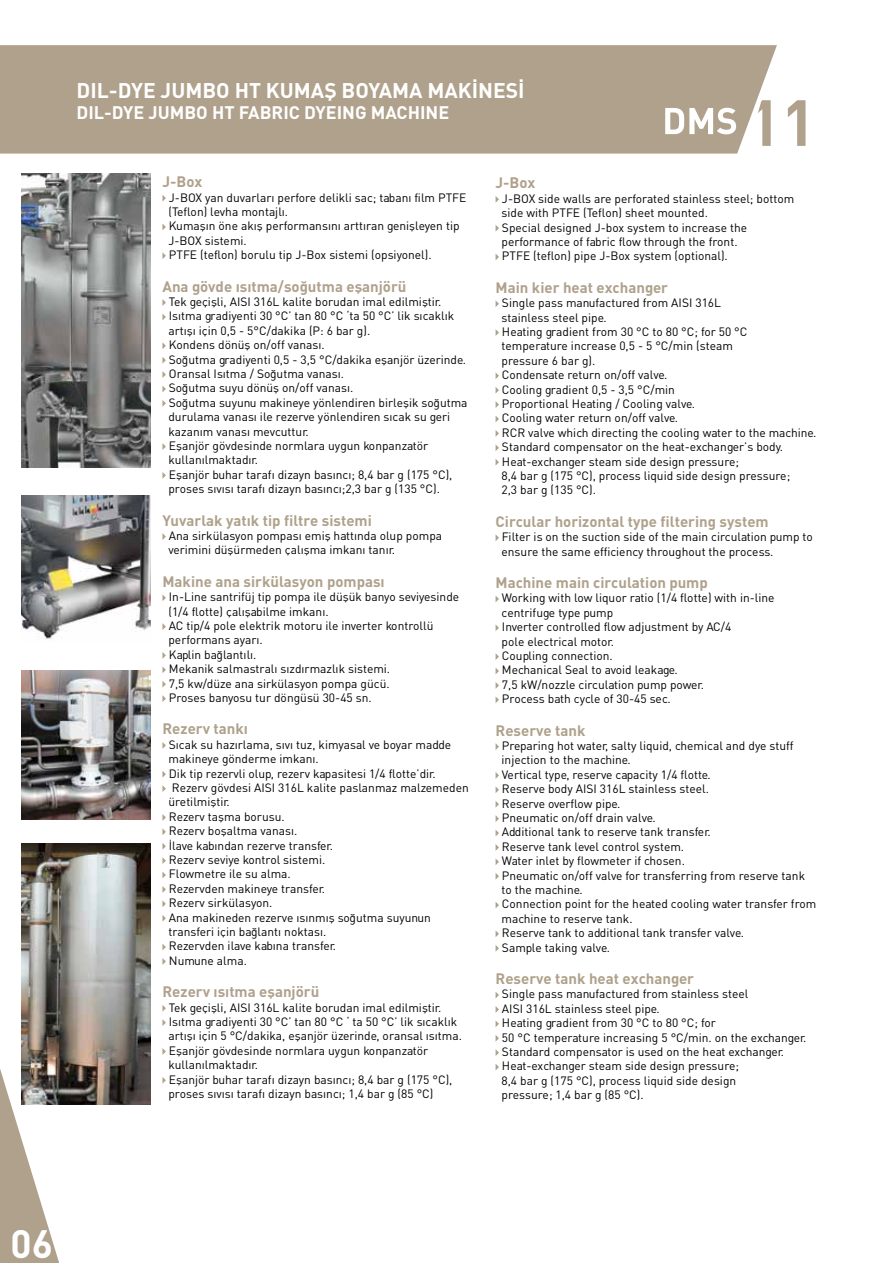
<style>
.page{position:relative;width:893px;height:1263px;background:#fff}
.page>*{position:absolute;margin:0;border:0;box-sizing:border-box;transform-origin:0 0}
.t1{font:64.2px "DINT Bold Tr";color:#afa18b}
.t2{font:39px "DINT Bold Tr";color:#fff}
.t3{font:21px "DINT Bold Tr";color:#fff}
.t4{font:18px "DINT Bold Tr";color:#fff}
.t5{font:15px "DINT Bold Tr";color:#afa18b}
.t6{font:12px/14.4px "DIN Tr";color:#000}
</style>
<div class="page">
<img style="left:21px;top:844px;width:129px;height:260px">
<img style="left:21px;top:671px;width:129px;height:149px">
<div style="left:0;top:45px;width:777px;height:109px;background:#afa18b"></div>
<svg style="left:0;top:1068px;width:59px;height:195px"></svg>
<svg style="left:665px;top:108px;width:71px;height:26px"></svg>
<svg style="left:496px;top:196px;width:3px;height:6px"></svg>
<svg style="left:496px;top:225px;width:3px;height:6px"></svg>
<svg style="left:496px;top:254px;width:3px;height:6px"></svg>
<svg style="left:496px;top:301px;width:3px;height:6px"></svg>
<svg style="left:496px;top:329px;width:3px;height:7px"></svg>
<svg style="left:496px;top:373px;width:3px;height:6px"></svg>
<svg style="left:496px;top:387px;width:3px;height:6px"></svg>
<svg style="left:496px;top:401px;width:3px;height:7px"></svg>
<svg style="left:496px;top:416px;width:3px;height:6px"></svg>
<svg style="left:496px;top:430px;width:3px;height:6px"></svg>
<svg style="left:496px;top:445px;width:3px;height:6px"></svg>
<svg style="left:496px;top:459px;width:3px;height:6px"></svg>
<svg style="left:496px;top:535px;width:3px;height:6px"></svg>
<svg style="left:496px;top:596px;width:3px;height:6px"></svg>
<svg style="left:496px;top:625px;width:3px;height:6px"></svg>
<svg style="left:496px;top:654px;width:3px;height:6px"></svg>
<svg style="left:496px;top:668px;width:3px;height:6px"></svg>
<svg style="left:496px;top:682px;width:3px;height:7px"></svg>
<svg style="left:496px;top:697px;width:3px;height:6px"></svg>
<svg style="left:496px;top:744px;width:3px;height:6px"></svg>
<svg style="left:496px;top:772px;width:3px;height:7px"></svg>
<svg style="left:496px;top:787px;width:3px;height:6px"></svg>
<svg style="left:496px;top:801px;width:3px;height:6px"></svg>
<svg style="left:496px;top:816px;width:3px;height:6px"></svg>
<svg style="left:496px;top:830px;width:3px;height:6px"></svg>
<svg style="left:496px;top:844px;width:3px;height:7px"></svg>
<svg style="left:496px;top:859px;width:3px;height:6px"></svg>
<svg style="left:496px;top:873px;width:3px;height:6px"></svg>
<svg style="left:496px;top:902px;width:3px;height:6px"></svg>
<svg style="left:496px;top:931px;width:3px;height:6px"></svg>
<svg style="left:496px;top:945px;width:3px;height:6px"></svg>
<svg style="left:496px;top:992px;width:3px;height:6px"></svg>
<svg style="left:496px;top:1006px;width:3px;height:7px"></svg>
<svg style="left:496px;top:1021px;width:3px;height:6px"></svg>
<svg style="left:496px;top:1035px;width:3px;height:6px"></svg>
<svg style="left:496px;top:1050px;width:3px;height:6px"></svg>
<svg style="left:496px;top:1064px;width:3px;height:6px"></svg>
<img style="left:21px;top:173px;width:129px;height:295px">
<img style="left:21px;top:495px;width:129px;height:144px">
<svg style="left:162px;top:195px;width:4px;height:7px"></svg>
<svg style="left:162px;top:224px;width:4px;height:6px"></svg>
<svg style="left:162px;top:252px;width:4px;height:7px"></svg>
<svg style="left:162px;top:299px;width:4px;height:7px"></svg>
<svg style="left:162px;top:314px;width:4px;height:6px"></svg>
<svg style="left:162px;top:342px;width:4px;height:7px"></svg>
<svg style="left:162px;top:357px;width:4px;height:7px"></svg>
<svg style="left:162px;top:371px;width:4px;height:7px"></svg>
<svg style="left:162px;top:386px;width:4px;height:6px"></svg>
<svg style="left:162px;top:400px;width:4px;height:7px"></svg>
<svg style="left:162px;top:443px;width:4px;height:7px"></svg>
<svg style="left:162px;top:472px;width:4px;height:7px"></svg>
<svg style="left:162px;top:533px;width:4px;height:7px"></svg>
<svg style="left:162px;top:594px;width:4px;height:7px"></svg>
<svg style="left:162px;top:623px;width:4px;height:7px"></svg>
<svg style="left:162px;top:652px;width:4px;height:7px"></svg>
<svg style="left:162px;top:666px;width:4px;height:7px"></svg>
<svg style="left:162px;top:681px;width:4px;height:7px"></svg>
<svg style="left:162px;top:695px;width:4px;height:7px"></svg>
<svg style="left:162px;top:742px;width:4px;height:7px"></svg>
<svg style="left:162px;top:771px;width:4px;height:7px"></svg>
<svg style="left:162px;top:785px;width:4px;height:7px"></svg>
<svg style="left:162px;top:814px;width:4px;height:7px"></svg>
<svg style="left:162px;top:828px;width:4px;height:7px"></svg>
<svg style="left:162px;top:843px;width:4px;height:7px"></svg>
<svg style="left:162px;top:857px;width:4px;height:7px"></svg>
<svg style="left:162px;top:872px;width:4px;height:6px"></svg>
<svg style="left:162px;top:886px;width:4px;height:7px"></svg>
<svg style="left:162px;top:900px;width:4px;height:7px"></svg>
<svg style="left:162px;top:915px;width:4px;height:7px"></svg>
<svg style="left:162px;top:944px;width:4px;height:6px"></svg>
<svg style="left:162px;top:958px;width:4px;height:7px"></svg>
<svg style="left:162px;top:1005px;width:4px;height:7px"></svg>
<svg style="left:162px;top:1019px;width:4px;height:7px"></svg>
<svg style="left:162px;top:1048px;width:4px;height:7px"></svg>
<svg style="left:162px;top:1077px;width:4px;height:7px"></svg>
<h3 class="t3" style="left:77px;top:77px;width:450px">DIL-DYE JUMBO HT KUMAŞ BOYAMA MAKİNESİ</h3>
<h3 class="t4" style="left:77px;top:101px;width:374px">DIL-DYE JUMBO HT FABRIC DYEING MACHINE</h3>
<h1 class="t1" style="left:746px;top:81px;width:71px">11</h1>
<p class="t5" style="left:162px;top:172px;width:41px">J-Box</p>
<p class="t6" style="left:168px;top:190px;width:299px">J-BOX yan duvarları perfore delikli sac; tabanı film PTFE (Teflon) levha montajlı.<br>Kumaşın öne akış performansını arttıran genişleyen tip J-BOX sistemi.<br>PTFE (teflon) borulu tip J-Box sistemi (opsiyonel).</p>
<p class="t5" style="left:162px;top:276px;width:246px">Ana gövde ısıtma/soğutma eşanjörü</p>
<p class="t6" style="left:168px;top:294px;width:301px">Tek geçişli, AISI 316L kalite borudan imal edilmiştir.<br>Isıtma gradiyenti 30 °C’ tan 80 °C ‘ta 50 °C’ lik sıcaklık artışı için 0,5 - 5°C/dakika (P: 6 bar g).<br>Kondens dönüş on/off vanası.<br>Soğutma gradiyenti 0,5 - 3,5 °C/dakika eşanjör üzerinde.<br>Oransal Isıtma / Soğutma vanası.<br>Soğutma suyu dönüş on/off vanası.<br>Soğutma suyunu makineye yönlendiren birleşik soğutma durulama vanası ile rezerve yönlendiren sıcak su geri kazanım vanası mevcuttur.<br>Eşanjör gövdesinde normlara uygun konpanzatör kullanılmaktadır.<br>Eşanjör buhar tarafı dizayn basıncı; 8,4 bar g (175 °C), proses sıvısı tarafı dizayn basıncı;2,3 bar g (135 °C).</p>
<p class="t5" style="left:162px;top:510px;width:211px">Yuvarlak yatık tip filtre sistemi</p>
<p class="t6" style="left:168px;top:528px;width:275px">Ana sirkülasyon pompası emiş hattında olup pompa verimini düşürmeden çalışma imkanı tanır.</p>
<p class="t5" style="left:162px;top:572px;width:224px">Makine ana sirkülasyon pompası</p>
<p class="t6" style="left:168px;top:589px;width:292px">In-Line santrifüj tip pompa ile düşük banyo seviyesinde (1/4 flotte) çalışabilme imkanı.<br>AC tip/4 pole elektrik motoru ile inverter kontrollü performans ayarı.<br>Kaplin bağlantılı.<br>Mekanik salmastralı sızdırmazlık sistemi.<br>7,5 kw/düze ana sirkülasyon pompa gücü.<br>Proses banyosu tur döngüsü 30-45 sn.</p>
<p class="t5" style="left:162px;top:719px;width:87px">Rezerv tankı</p>
<p class="t6" style="left:168px;top:737px;width:302px">Sıcak su hazırlama, sıvı tuz, kimyasal ve boyar madde makineye gönderme imkanı.<br>Dik tip rezervli olup, rezerv kapasitesi 1/4 flotte’dir.<br>Rezerv gövdesi AISI 316L kalite paslanmaz malzemeden üretilmiştir.<br>Rezerv taşma borusu.<br>Rezerv boşaltma vanası.<br>İlave kabından rezerve transfer.<br>Rezerv seviye kontrol sistemi.<br>Flowmetre ile su alma.<br>Rezervden makineye transfer.<br>Rezerv sirkülasyon.<br>Ana makineden rezerve ısınmış soğutma suyunun transferi için bağlantı noktası.<br>Rezervden ilave kabına transfer.<br>Numune alma.</p>
<p class="t5" style="left:162px;top:982px;width:158px">Rezerv ısıtma eşanjörü</p>
<p class="t6" style="left:168px;top:1000px;width:295px">Tek geçişli, AISI 316L kalite borudan imal edilmiştir.<br>Isıtma gradiyenti 30 °C’ tan 80 °C ‘ ta 50 °C’ lik sıcaklık artışı için 5 °C/dakika, eşanjör üzerinde, oransal ısıtma.<br>Eşanjör gövdesinde normlara uygun konpanzatör kullanılmaktadır.<br>Eşanjör buhar tarafı dizayn basıncı; 8,4 bar g (175 °C), proses sıvısı tarafı dizayn basıncı; 1,4 bar g (85 °C)</p>
<p class="t5" style="left:496px;top:173px;width:41px">J-Box</p>
<p class="t6" style="left:502px;top:191px;width:294px">J-BOX side walls are perforated stainless steel; bottom side with PTFE (Teflon) sheet mounted.<br>Special designed J-box system to increase the performance of fabric flow through the front.<br>PTFE (teflon) pipe J-Box system (optional).</p>
<p class="t5" style="left:496px;top:278px;width:174px">Main kier heat exchanger</p>
<p class="t6" style="left:502px;top:295px;width:316px">Single pass manufactured from AISI 316L<br>stainless steel pipe.<br>Heating gradient from 30 °C to 80 °C; for 50 °C temperature increase 0,5 - 5 °C/min (steam<br>pressure 6 bar g).<br>Condensate return on/off valve.<br>Cooling gradient 0,5 - 3,5 °C/min<br>Proportional Heating / Cooling valve.<br>Cooling water return on/off valve.<br>RCR valve which directing the cooling water to the machine.<br>Standard compensator on the heat-exchanger’s body.<br>Heat-exchanger steam side design pressure;<br>8,4 bar g (175 °C), process liquid side design pressure;<br>2,3 bar g (135 °C).</p>
<p class="t5" style="left:496px;top:512px;width:275px">Circular horizontal type filtering system</p>
<p class="t6" style="left:502px;top:529px;width:313px">Filter is on the suction side of the main circulation pump to ensure the same efficiency throughout the process.</p>
<p class="t5" style="left:496px;top:573px;width:214px">Machine main circulation pump</p>
<p class="t6" style="left:502px;top:591px;width:275px">Working with low liquor ratio (1/4 flotte) with in-line centrifuge type pump<br>Inverter controlled flow adjustment by AC/4<br>pole electrical motor.<br>Coupling connection.<br>Mechanical Seal to avoid leakage.<br>7,5 kW/nozzle circulation pump power.<br>Process bath cycle of 30-45 sec.</p>
<p class="t5" style="left:496px;top:720px;width:91px">Reserve tank</p>
<p class="t6" style="left:502px;top:738px;width:316px">Preparing hot water, salty liquid, chemical and dye stuff injection to the machine.<br>Vertical type, reserve capacity 1/4 flotte.<br>Reserve body AISI 316L stainless steel.<br>Reserve overflow pipe.<br>Pneumatic on/off drain valve.<br>Additional tank to reserve tank transfer.<br>Reserve tank level control system.<br>Water inlet by flowmeter if chosen.<br>Pneumatic on/off valve for transferring from reserve tank to the machine.<br>Connection point for the heated cooling water transfer from machine to reserve tank.<br>Reserve tank to additional tank transfer valve.<br>Sample taking valve.</p>
<p class="t5" style="left:496px;top:969px;width:200px">Reserve tank heat exchanger</p>
<p class="t6" style="left:502px;top:987px;width:306px">Single pass manufactured from stainless steel<br>AISI 316L stainless steel pipe.<br>Heating gradient from 30 °C to 80 °C; for<br>50 °C temperature increasing 5 °C/min. on the exchanger.<br>Standard compensator is used on the heat exchanger.<br>Heat-exchanger steam side design pressure;<br>8,4 bar g (175 °C), process liquid side design<br>pressure; 1,4 bar g (85 °C).</p>
<h2 class="t2" style="left:11px;top:1219px;width:44px">06</h2>
</div>
